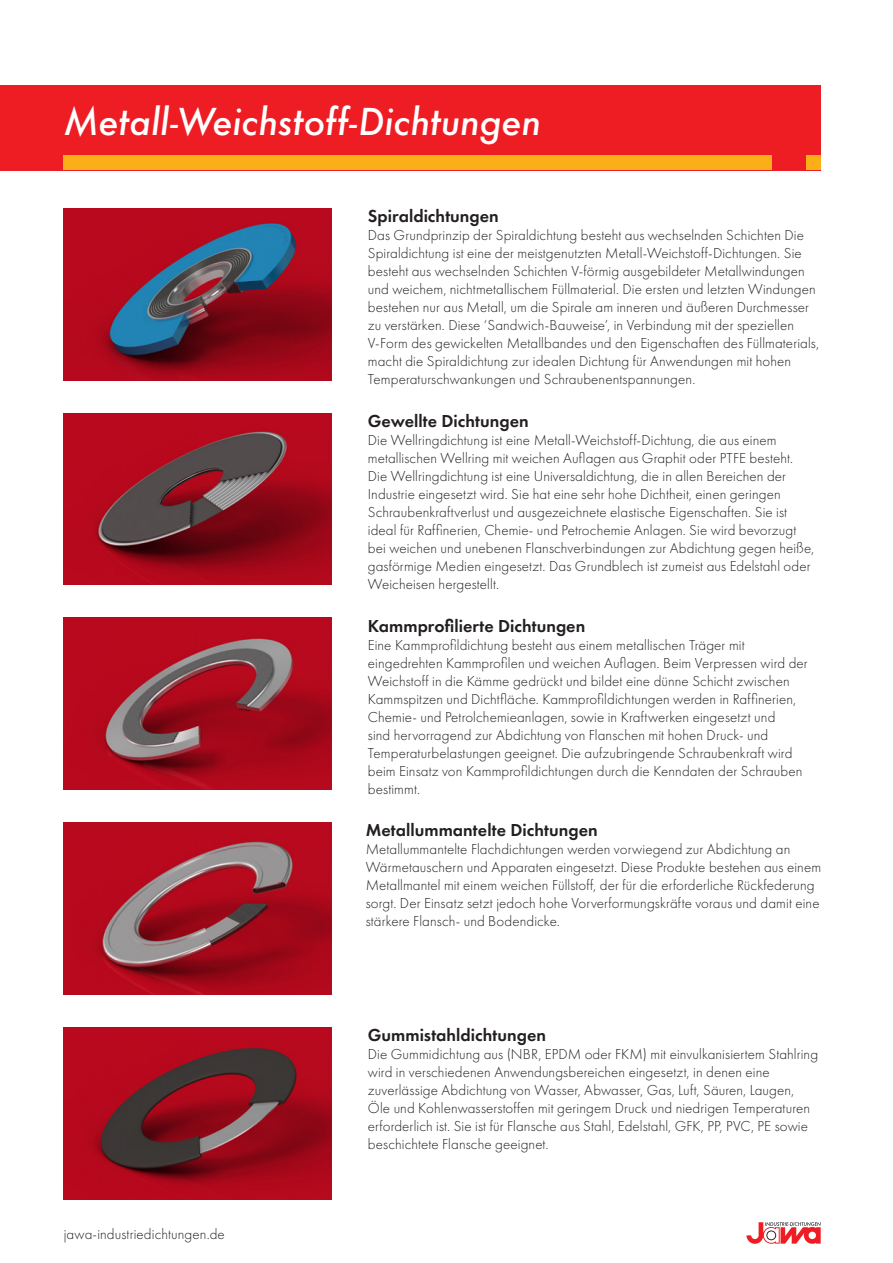
<style>
.page{position:relative;width:893px;height:1263px;background:#fff}
.page>*{position:absolute;margin:0;border:0;box-sizing:border-box;transform-origin:0 0}
.t1{font:italic 500 36px "Futura";letter-spacing:-.005em;color:#fff}
.t2{font:600 18px "Futura PT";color:#231f20}
.t3{font:300 15px/18px "Futura PT";letter-spacing:.005em;color:#231f20}
</style>
<div class="page">
<div style="left:0;top:85px;width:821px;height:85px;background:#ee1d23"></div>
<div style="left:64px;top:155px;width:708px;height:15px;background:#faaf18"></div>
<div style="left:806px;top:155px;width:15px;height:15px;background:#faaf18"></div>
<svg style="left:746px;top:1222px;width:75px;height:22px"></svg>
<img style="left:64px;top:208px;width:268px;height:172px">
<img style="left:64px;top:413px;width:268px;height:172px">
<img style="left:64px;top:618px;width:268px;height:172px">
<img style="left:64px;top:1027px;width:268px;height:172px">
<img style="left:64px;top:822px;width:268px;height:172px">
<p class="t1" style="left:64px;top:97px;width:479px">Metall-Weichstoff-Dichtungen</p>
<p class="t2" style="left:368px;top:205px;width:133px">Spiraldichtungen</p>
<p class="t3" style="left:368px;top:226px;width:453px">Das Grundprinzip der Spiraldichtung besteht aus wechselnden Schichten Die Spiraldichtung ist eine der meistgenutzten Metall-Weichstoff-Dichtungen. Sie besteht aus wechselnden Schichten V-förmig ausgebildeter Metallwindungen und weichem, nichtmetallischem Füllmaterial. Die ersten und letzten Windungen bestehen nur aus Metall, um die Spirale am inneren und äußeren Durchmesser zu verstärken. Diese ‘Sandwich-Bauweise’, in Verbindung mit der speziellen V-Form des gewickelten Metallbandes und den Eigenschaften des Füllmaterials, macht die Spiraldichtung zur idealen Dichtung für Anwendungen mit hohen Temperaturschwankungen und Schraubenentspannungen.</p>
<p class="t2" style="left:368px;top:409px;width:162px">Gewellte Dichtungen</p>
<p class="t3" style="left:368px;top:431px;width:448px">Die Wellringdichtung ist eine Metall-Weichstoff-Dichtung, die aus einem metallischen Wellring mit weichen Auflagen aus Graphit oder PTFE besteht.<br>Die Wellringdichtung ist eine Universaldichtung, die in allen Bereichen der Industrie eingesetzt wird. Sie hat eine sehr hohe Dichtheit, einen geringen Schraubenkraftverlust und ausgezeichnete elastische Eigenschaften. Sie ist ideal für Raffinerien, Chemie- und Petrochemie Anlagen. Sie wird bevorzugt bei weichen und unebenen Flanschverbindungen zur Abdichtung gegen heiße, gasförmige Medien eingesetzt. Das Grundblech ist zumeist aus Edelstahl oder Weicheisen hergestellt.</p>
<p class="t2" style="left:368px;top:614px;width:219px">Kammprofilierte Dichtungen</p>
<p class="t3" style="left:368px;top:636px;width:441px">Eine Kammprofildichtung besteht aus einem metallischen Träger mit eingedrehten Kammprofilen und weichen Auflagen. Beim Verpressen wird der Weichstoff in die Kämme gedrückt und bildet eine dünne Schicht zwischen Kammspitzen und Dichtfläche. Kammprofildichtungen werden in Raffinerien, Chemie- und Petrolchemieanlagen, sowie in Kraftwerken eingesetzt und<br>sind hervorragend zur Abdichtung von Flanschen mit hohen Druck- und Temperaturbelastungen geeignet. Die aufzubringende Schraubenkraft wird beim Einsatz von Kammprofildichtungen durch die Kenndaten der Schrauben bestimmt.</p>
<p class="t2" style="left:366px;top:819px;width:234px">Metallummantelte Dichtungen</p>
<p class="t3" style="left:366px;top:840px;width:457px">Metallummantelte Flachdichtungen werden vorwiegend zur Abdichtung an Wärmetauschern und Apparaten eingesetzt. Diese Produkte bestehen aus einem Metallmantel mit einem weichen Füllstoff, der für die erforderliche Rückfederung sorgt. Der Einsatz setzt jedoch hohe Vorverformungskräfte voraus und damit eine stärkere Flansch- und Bodendicke.</p>
<p class="t3" style="left:64px;top:1225px;width:163px">jawa-industriedichtungen.de</p>
<p class="t2" style="left:368px;top:1023px;width:180px">Gummistahldichtungen</p>
<p class="t3" style="left:368px;top:1045px;width:452px">Die Gummidichtung aus (NBR, EPDM oder FKM) mit einvulkanisiertem Stahlring wird in verschiedenen Anwendungsbereichen eingesetzt, in denen eine zuverlässige Abdichtung von Wasser, Abwasser, Gas, Luft, Säuren, Laugen, Öle und Kohlenwasserstoffen mit geringem Druck und niedrigen Temperaturen erforderlich ist. Sie ist für Flansche aus Stahl, Edelstahl, GFK, PP, PVC, PE sowie beschichtete Flansche geeignet.</p>
</div>
